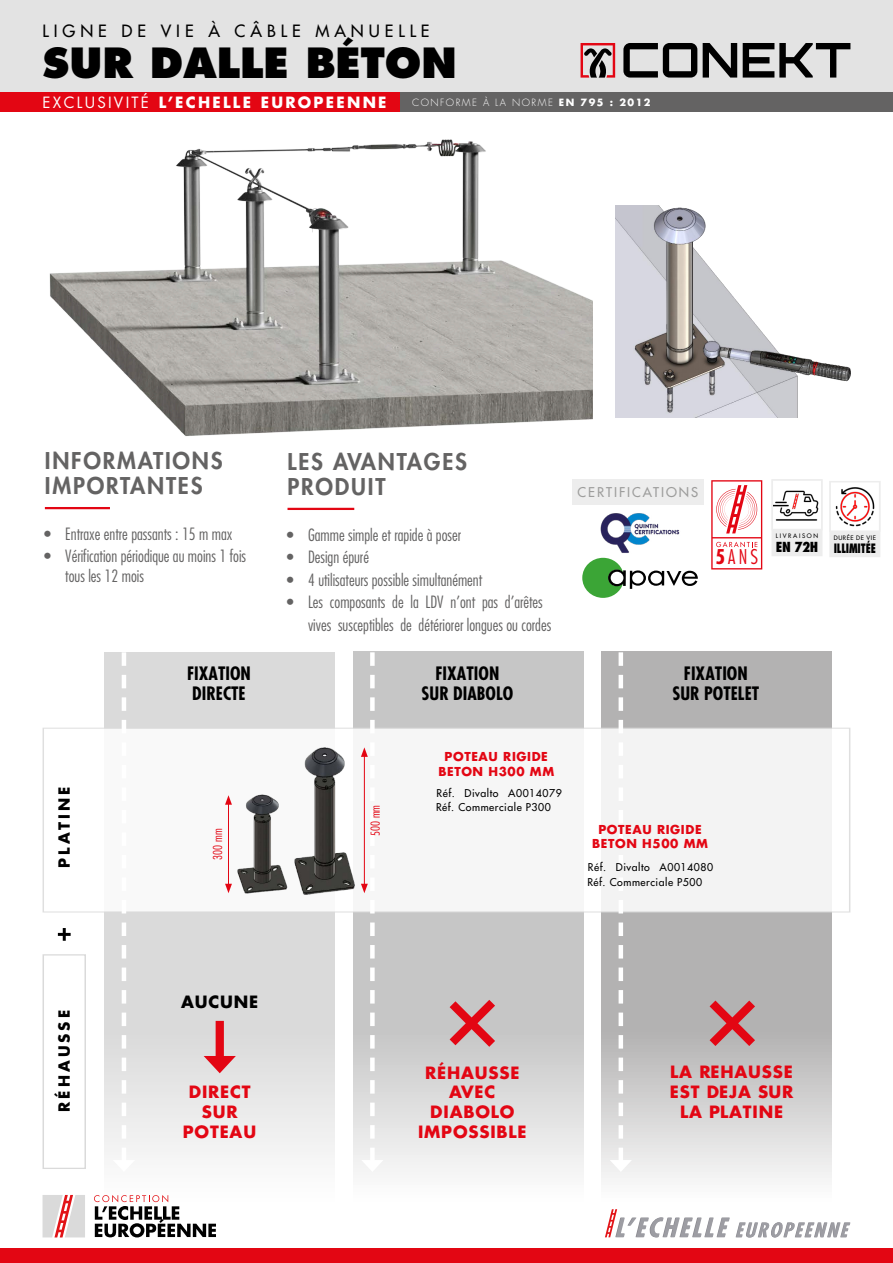
<style>
.page{position:relative;width:893px;height:1263px;background:#fff}
.page>*{position:absolute;margin:0;border:0;box-sizing:border-box;transform-origin:0 0}
.t1{font:800 40.5px "Futura Std";color:#000}
.t2{font:800 22.5px/25.5px "Futura Std";letter-spacing:.08em;color:#646363}
.t3{font:300 condensed 19.8px "Futura Std";color:#e30613}
.t4{font:700 condensed 18px/19.5px "Futura Std";color:#000;text-align:center}
.t5{font:300 condensed 16.5px "Futura Std";color:#646363}
.t6{font:700 16.5px/19.8px "Futura Std";letter-spacing:.05em;color:#e30613;text-align:center}
.t7{font:500 16.5px "Futura Std";letter-spacing:.3em;color:#000}
.t8{font:700 16.5px "Futura Std";letter-spacing:.05em;color:#000}
.t9{font:700 15.15px "Futura Std";letter-spacing:.15em;color:#fff}
.t10{font:15.15px "Futura Std";letter-spacing:.15em;color:#fff}
.t11{font:700 15px "Futura Std";letter-spacing:.2em;color:#000}
.t12{font:800 condensed 13.5px "Futura Std";color:#000}
.t13{font:500 13.2px "Futura Std";letter-spacing:.15em;color:#9d9d9c}
.t14{font:800 condensed 12.6px "Futura Std";letter-spacing:-.015em;color:#000;scale:.83 1}
.t15{font:700 12px/14.4px "Futura Std";letter-spacing:.05em;color:#e30613;text-align:center}
.t16{font:300 condensed 12px "Futura Std";color:#e30613}
.t17{font:500 10.5px/14.7px "Futura Std";letter-spacing:.05em;color:#000}
.t18{font:300 9.75px "Futura Std";letter-spacing:.15em;color:#fff}
.t19{font:700 9.75px "Futura Std";letter-spacing:.15em;color:#fff}
.t20{font:500 6px "Futura Std";letter-spacing:.1em;color:#000}
.t21{font:500 6px "Futura Std";letter-spacing:.27em;color:#000}
.s1{font-weight:700}
</style>
<div class="page">
<svg style="left:105px;top:652px;width:230px;height:597px;fill:#dadada"></svg>
<svg style="left:353px;top:651px;width:230px;height:598px;fill:#cecece"></svg>
<svg style="left:601px;top:651px;width:231px;height:598px"></svg>
<div style="left:43px;top:954px;width:43px;height:215px;border:1px solid #dadada"></div>
<svg style="left:58px;top:928px;width:13px;height:13px"></svg>
<div style="left:43px;top:727px;width:807px;height:186px;background:#f6f6f6;border:1px solid #dadada"></div>
<svg style="left:113px;top:652px;width:22px;height:520px"></svg>
<hr style="left:45px;top:507px;width:65px;height:2px;background:#e30613">
<hr style="left:287px;top:508px;width:67px;height:2px;background:#e30613">
<svg style="left:441px;top:991px;width:63px;height:64px;background:#cd9ea1"></svg>
<div style="left:0;top:1249px;width:893px;height:14px;background:#e30613"></div>
<svg style="left:605px;top:1209px;width:245px;height:28px"></svg>
<div style="left:0;top:0;width:893px;height:92px;background:#e3e3e3"></div>
<svg style="left:623px;top:43px;width:74px;height:35px"></svg>
<svg style="left:703px;top:43px;width:34px;height:35px"></svg>
<svg style="left:743px;top:43px;width:107px;height:35px"></svg>
<svg style="left:581px;top:43px;width:34px;height:35px"></svg>
<div style="left:0;top:92px;width:401px;height:20px;background:#e30613"></div>
<div style="left:401px;top:92px;width:492px;height:20px;background:#646363"></div>
<svg style="left:94px;top:1195px;width:122px;height:42px"></svg>
<svg style="left:43px;top:1195px;width:42px;height:42px;background:#e0c2c3"></svg>
<svg style="left:361px;top:651px;width:22px;height:521px"></svg>
<img style="left:294px;top:747px;width:61px;height:148px">
<img style="left:225px;top:794px;width:63px;height:100px">
<div style="left:216px;top:1021px;width:8px;height:42px;background:#e30613"></div>
<svg style="left:204px;top:1056px;width:32px;height:17px"></svg>
<div style="left:572px;top:479px;width:131px;height:26px;background:#ededed"></div>
<svg style="left:582px;top:480px;width:182px;height:692px"></svg>
<div style="left:771px;top:479px;width:51px;height:77px;background:#ededed"></div>
<svg style="left:771px;top:479px;width:51px;height:51px"></svg>
<img style="left:773px;top:481px;width:46px;height:48px">
<div style="left:829px;top:481px;width:51px;height:76px;background:#ededed"></div>
<div style="left:829px;top:481px;width:51px;height:51px;background:#fff;border:2px solid #ededed"></div>
<img style="left:835px;top:487px;width:40px;height:40px">
<img style="left:615px;top:206px;width:236px;height:211px">
<img style="left:49px;top:139px;width:543px;height:297px">
<p class="t7" style="left:208px;top:21px;width:13px">À</p>
<p class="t7" style="left:235px;top:21px;width:68px">CÂBLE</p>
<p class="t7" style="left:43px;top:21px;width:66px">LIGNE</p>
<p class="t7" style="left:315px;top:21px;width:116px">MANUELLE</p>
<p class="t7" style="left:122px;top:21px;width:26px">D E</p>
<p class="t7" style="left:161px;top:21px;width:34px">VIE</p>
<h1 class="t1" style="left:43px;top:37px;width:416px">SUR DALLE BÉTON</h1>
<p class="t10" style="left:43px;top:93px;width:108px">EXCLUSIVITÉ</p>
<p class="t9" style="left:159px;top:92px;width:94px">’L ECHELLE</p>
<p class="t9" style="left:261px;top:92px;width:127px">EUROPEENNE</p>
<p class="t18" style="left:483px;top:96px;width:8px">À</p>
<p class="t19" style="left:581px;top:96px;width:24px">795</p>
<p class="t19" style="left:619px;top:96px;width:33px">2012</p>
<p class="t18" style="left:412px;top:96px;width:67px">CONFORME</p>
<p class="t18" style="left:495px;top:96px;width:12px">LA</p>
<p class="t18" style="left:512px;top:96px;width:42px">NORME</p>
<p class="t19" style="left:559px;top:96px;width:17px">EN</p>
<p class="t19" style="left:610px;top:96px;width:5px">:</p>
<h2 class="t2" style="left:45px;top:448px;width:179px">INFORMATIONS<br>IMPORTANTES</h2>
<p class="t5" style="left:65px;top:524px;width:169px">Entraxe entre passants : 15 m max</p>
<p class="t5" style="left:44px;top:524px;width:8px">•</p>
<h2 class="t2" style="left:287px;top:448px;width:181px">LES AVANTAGES<br>PRODUIT</h2>
<p class="t5" style="left:308px;top:525px;width:155px">Gamme simple et rapide à poser</p>
<p class="t5" style="left:287px;top:525px;width:8px">•</p>
<p class="t5" style="left:44px;top:546px;width:8px">•</p>
<p class="t5" style="left:65px;top:546px;width:182px">Vérification périodique au moins 1 fois</p>
<p class="t5" style="left:287px;top:547px;width:8px">•</p>
<p class="t5" style="left:308px;top:547px;width:62px">Design épuré</p>
<p class="t13" style="left:578px;top:484px;width:122px">CERTIFICATIONS</p>
<p class="t3" style="left:715px;top:545px;width:44px"><span class="s1">5</span>ANS</p>
<p class="t21" style="left:776px;top:532px;width:44px">LIVRAISON</p>
<p class="t20" style="left:834px;top:534px;width:44px">DURÉE DE VIE</p>
<p class="t12" style="left:776px;top:538px;width:44px">EN 72H</p>
<p class="t14" style="left:834px;top:540px;width:52px">ILLIMITÉE</p>
<p class="t5" style="left:65px;top:566px;width:80px">tous les 12 mois</p>
<p class="t5" style="left:287px;top:570px;width:8px">•</p>
<p class="t5" style="left:308px;top:570px;width:176px">4 utilisateurs possible simultanément</p>
<p class="t5" style="left:287px;top:592px;width:8px">•</p>
<p class="t5" style="left:308px;top:592px;width:236px">Les composants de la LDV ’n ont pas ’d arêtes</p>
<p class="t5" style="left:308px;top:615px;width:245px">vives susceptibles de détériorer longues ou cordes</p>
<p class="t4" style="left:187px;top:664px;width:65px;text-align:left">FIXATION<br>DIRECTE</p>
<p class="t4" style="left:422px;top:664px;width:93px">FIXATION<br>SUR DIABOLO</p>
<p class="t4" style="left:672px;top:664px;width:88px">FIXATION<br>SUR POTELET</p>
<p class="t11" style="left:54px;top:868px;width:83px;rotate:-90deg">PLATINE</p>
<p class="t15" style="left:438px;top:749px;width:117px">POTEAU RIGIDE<br>BETON H300 MM</p>
<p class="t17" style="left:508px;top:786px;width:55px">A0014079</p>
<p class="t17" style="left:436px;top:786px;width:116px">Réf.<br>Réf. Commerciale P300</p>
<p class="t17" style="left:465px;top:786px;width:35px">Divalto</p>
<p class="t16" style="left:368px;top:836px;width:32px;rotate:-90deg">500 mm</p>
<p class="t16" style="left:211px;top:860px;width:32px;rotate:-90deg">300 mm</p>
<p class="t15" style="left:592px;top:822px;width:117px">POTEAU RIGIDE<br>BETON H500 MM</p>
<p class="t17" style="left:659px;top:860px;width:55px">A0014080</p>
<p class="t17" style="left:587px;top:860px;width:116px">Réf.<br>Réf. Commerciale P500</p>
<p class="t17" style="left:616px;top:860px;width:35px">Divalto</p>
<p class="t8" style="left:181px;top:991px;width:79px">AUCUNE</p>
<p class="t11" style="left:54px;top:1112px;width:103px;rotate:-90deg">RÉHAUSSE</p>
<p class="t6" style="left:183px;top:1082px;width:75px">DIRECT<br>SUR<br>POTEAU</p>
<p class="t6" style="left:418px;top:1062px;width:110px">RÉHAUSSE<br>AVEC<br>DIABOLO<br>IMPOSSIBLE</p>
<p class="t6" style="left:670px;top:1062px;width:125px">LA REHAUSSE<br>EST DEJA SUR<br>LA PLATINE</p>
</div>
